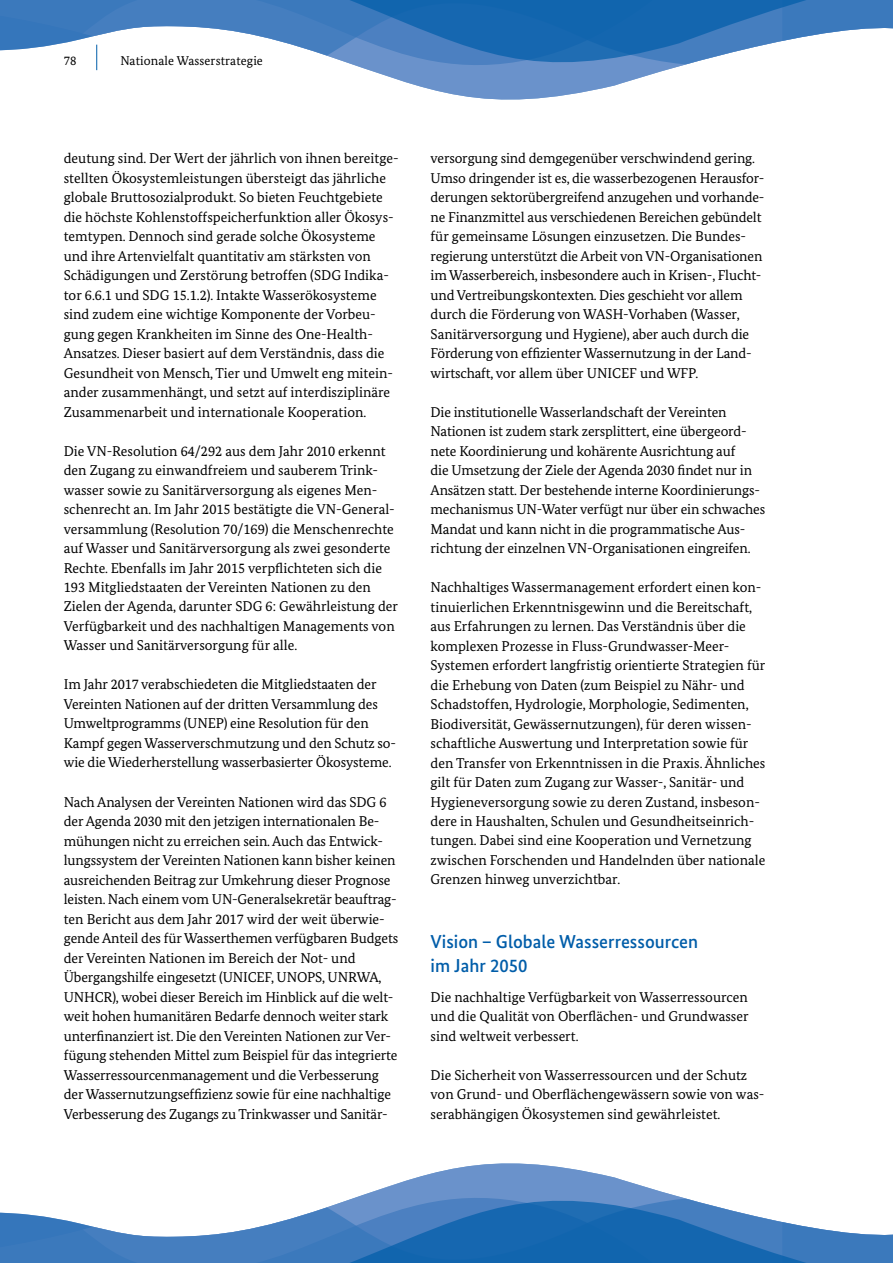
<style>
.page{position:relative;width:893px;height:1263px;background:#fff}
.page>*{position:absolute;margin:0;border:0;box-sizing:border-box;transform-origin:0 0}
.t1{font:500 18.75px/24.8px "Bundes Sans";color:#005da9}
.t2{font:14.25px/19.5px "Bundes Serif";letter-spacing:-.005em;color:#000}
.t3{font:12.75px "Bundes Serif";letter-spacing:.01em;color:#000}
</style>
<div class="page">
<svg style="left:378px;top:1163px;width:278px;height:27px;fill:#6a92cb"></svg>
<svg style="left:0;top:1190px;width:893px;height:73px"></svg>
<svg style="left:378px;top:73px;width:278px;height:27px;fill:#6a92cb"></svg>
<svg style="left:0;top:0;width:893px;height:73px"></svg>
<p class="t3" style="left:64px;top:53px;width:14px">78</p>
<p class="t3" style="left:120px;top:53px;width:144px">Nationale Wasserstrategie</p>
<p class="t2" style="left:64px;top:148px;width:336px">deutung sind. Der Wert der jährlich von ihnen bereitge&shy;stellten Ökosystemleistungen übersteigt das jährliche globale Bruttosozialprodukt. So bieten Feuchtgebiete die höchste Kohlenstoffspeicherfunktion aller Ökosys&shy;temtypen. Dennoch sind gerade solche Ökosysteme und ihre Artenvielfalt quantitativ am stärksten von Schädigungen und Zerstörung betroffen (SDG Indika&shy;tor 6.6.1 und SDG 15.1.2). Intakte Wasserökosysteme sind zudem eine wichtige Komponente der Vorbeu&shy;gung gegen Krankheiten im Sinne des One-Health-Ansatzes. Dieser basiert auf dem Verständnis, dass die Gesundheit von Mensch, Tier und Umwelt eng mitein&shy;ander zusammenhängt, und setzt auf interdisziplinäre Zusammenarbeit und internationale Kooperation.</p>
<p class="t2" style="left:64px;top:441px;width:336px">Die VN-Resolution 64/292 aus dem Jahr 2010 erkennt den Zugang zu einwandfreiem und sauberem Trink&shy;wasser sowie zu Sanitärversorgung als eigenes Men&shy;schenrecht an. Im Jahr 2015 bestätigte die VN-General&shy;versammlung (Resolution 70/169) die Menschenrechte auf Wasser und Sanitärversorgung als zwei gesonderte Rechte. Ebenfalls im Jahr 2015 verpflichteten sich die 193 Mitgliedstaaten der Vereinten Nationen zu den Zielen der Agenda, darunter SDG 6: Gewährleistung der Verfügbarkeit und des nachhaltigen Managements von Wasser und Sanitärversorgung für alle.</p>
<p class="t2" style="left:64px;top:675px;width:334px">Im Jahr 2017 verabschiedeten die Mitgliedstaaten der Vereinten Nationen auf der dritten Versammlung des Umweltprogramms (UNEP) eine Resolution für den Kampf gegen Wasserverschmutzung und den Schutz so&shy;wie die Wiederherstellung wasserbasierter Ökosysteme.</p>
<p class="t2" style="left:64px;top:792px;width:336px">Nach Analysen der Vereinten Nationen wird das SDG 6 der Agenda 2030 mit den jetzigen internationalen Be&shy;mühungen nicht zu erreichen sein. Auch das Entwick&shy;lungssystem der Vereinten Nationen kann bisher keinen ausreichenden Beitrag zur Umkehrung dieser Prognose leisten. Nach einem vom UN-Generalsekretär beauftrag&shy;ten Bericht aus dem Jahr 2017 wird der weit überwie&shy;gende Anteil des für Wasserthemen verfügbaren Budgets der Vereinten Nationen im Bereich der Not- und Übergangshilfe eingesetzt (UNICEF, UNOPS, UNRWA, UNHCR), wobei dieser Bereich im Hinblick auf die welt&shy;weit hohen humanitären Bedarfe dennoch weiter stark unterfinanziert ist. Die den Vereinten Nationen zur Ver&shy;fügung stehenden Mittel zum Beispiel für das integrierte Wasserressourcenmanagement und die Verbesserung der Wassernutzungseffizienz sowie für eine nachhaltige Verbesserung des Zugangs zu Trinkwasser und Sanitär-</p>
<p class="t2" style="left:431px;top:148px;width:335px">versorgung sind demgegenüber verschwindend gering.<br>Umso dringender ist es, die wasserbezogenen Herausfor&shy;derungen sektorübergreifend anzugehen und vorhande&shy;ne Finanzmittel aus verschiedenen Bereichen gebündelt für gemeinsame Lösungen einzusetzen. Die Bundes&shy;regierung unterstützt die Arbeit von VN-Organisationen im Wasserbereich, insbesondere auch in Krisen-, Flucht&shy;und Vertreibungskontexten. Dies geschieht vor allem durch die Förderung von WASH-Vorhaben (Wasser, Sanitärversorgung und Hygiene), aber auch durch die Förderung von effizienter Wassernutzung in der Land&shy;wirtschaft, vor allem über UNICEF und WFP.</p>
<p class="t2" style="left:431px;top:402px;width:336px">Die institutionelle Wasserlandschaft der Vereinten Nationen ist zudem stark zersplittert, eine übergeord&shy;nete Koordinierung und kohärente Ausrichtung auf<br>die Umsetzung der Ziele der Agenda 2030 findet nur in Ansätzen statt. Der bestehende interne Koordinierungs&shy;mechanismus UN-Water verfügt nur über ein schwaches Mandat und kann nicht in die programmatische Aus&shy;richtung der einzelnen VN-Organisationen eingreifen.</p>
<p class="t2" style="left:431px;top:577px;width:336px">Nachhaltiges Wassermanagement erfordert einen kon&shy;tinuierlichen Erkenntnisgewinn und die Bereitschaft, aus Erfahrungen zu lernen. Das Verständnis über die komplexen Prozesse in Fluss-Grundwasser-Meer-Systemen erfordert langfristig orientierte Strategien für die Erhebung von Daten (zum Beispiel zu Nähr- und Schadstoffen, Hydrologie, Morphologie, Sedimenten, Biodiversität, Gewässernutzungen), für deren wissen&shy;schaftliche Auswertung und Interpretation sowie für den Transfer von Erkenntnissen in die Praxis. Ähnliches gilt für Daten zum Zugang zur Wasser-, Sanitär- und Hygieneversorgung sowie zu deren Zustand, insbeson&shy;dere in Haushalten, Schulen und Gesundheitseinrich&shy;tungen. Dabei sind eine Kooperation und Vernetzung zwischen Forschenden und Handelnden über nationale Grenzen hinweg unverzichtbar.</p>
<h4 class="t1" style="left:431px;top:929px;width:269px">Vision – Globale Wasserressourcen im Jahr 2050</h4>
<p class="t2" style="left:431px;top:987px;width:320px;text-align:justify">Die nachhaltige Verfügbarkeit von Wasserressourcen und die Qualität von Oberflächen- und Grundwasser sind weltweit verbessert.</p>
<p class="t2" style="left:431px;top:1065px;width:335px">Die Sicherheit von Wasserressourcen und der Schutz von Grund- und Oberflächengewässern sowie von was&shy;serabhängigen Ökosystemen sind gewährleistet.</p>
</div>
